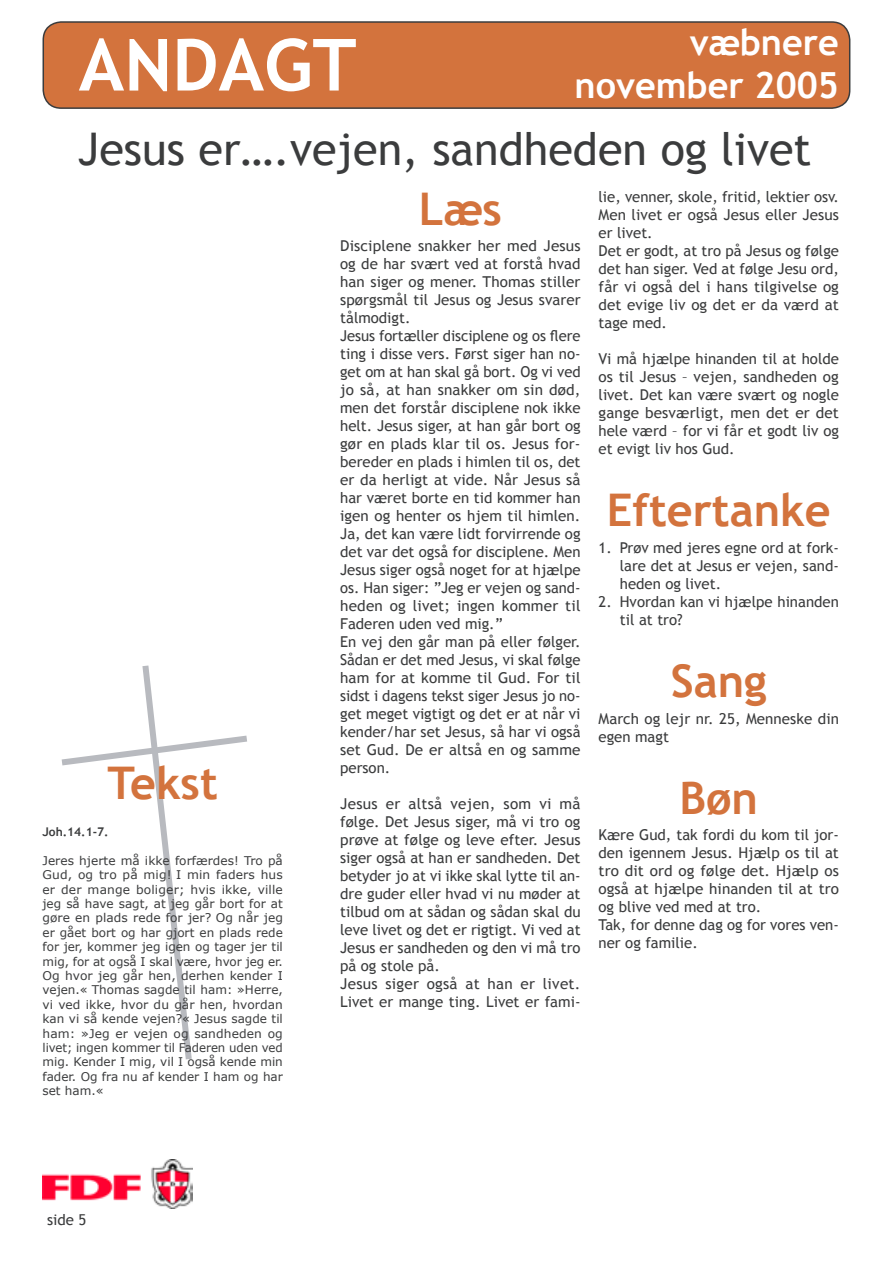
<style>
.page{position:relative;width:893px;height:1263px;background:#fff}
.page>*{position:absolute;margin:0;border:0;box-sizing:border-box;transform-origin:0 0}
.t1{font:700 72px "Trebuchet MS";color:#fff}
.Overskrift1{font:45px "Trebuchet MS";color:#3b3c3d}
.Afsnit{font:700 45px "Trebuchet MS";color:#d3733d}
.t2{font:700 36px "Trebuchet MS";color:#fff}
.Brød{font:15px/18px "Trebuchet MS";color:#3b3c3d;text-align:justify}
.Brød_-_Bibel{font:12px/14.4px "Verdana";color:#3b3c3d;text-align:justify}
.Brød_-_Bibel-2{font:700 12px "Trebuchet MS";color:#3b3c3d}
</style>
<div class="page">
<div style="left:42px;top:21px;width:809px;height:87px;background:#d3733d"></div>
<img style="left:43px;top:1159px;width:150px;height:50px">
<svg style="left:61px;top:665px;width:186px;height:395px"></svg>
<p class="t2" style="left:690px;top:20px;width:151px">væbnere</p>
<p class="t2" style="left:574px;top:63px;width:266px">november 2005</p>
<p class="Overskrift1" style="left:78px;top:122px;width:735px">Jesus er….vejen, sandheden og livet</p>
<h1 class="t1" style="left:79px;top:20px;width:279px">ANDAGT</h1>
<p class="Afsnit" style="left:108px;top:754px;width:112px">Tekst</p>
<p class="Brød_-_Bibel-2" style="left:43px;top:824px;width:68px">Joh.14.1-7.</p>
<p class="Brød_-_Bibel" style="left:43px;top:853px;width:242px">Jeres hjerte må ikke forfærdes! Tro på Gud, og tro på mig! I min faders hus er der mange boliger; hvis ikke, ville jeg så have sagt, at jeg går bort for at gøre en plads rede for jer? Og når jeg er gået bort og har gjort en plads rede for jer, kommer jeg igen og tager jer til mig, for at også I skal være, hvor jeg er.<br>Og hvor jeg går hen, derhen kender I vejen.« Thomas sagde til ham: »Herre, vi ved ikke, hvor du går hen, hvordan kan vi så kende vejen?« Jesus sagde til ham: »Jeg er vejen og sandheden og livet; ingen kommer til Faderen uden ved mig. Kender I mig, vil I også kende min fader. Og fra nu af kender I ham og har set ham.«</p>
<p class="Brød" style="left:47px;top:1211px;width:41px">side 5</p>
<p class="Afsnit" style="left:419px;top:180px;width:85px">Læs</p>
<p class="Brød" style="left:340px;top:237px;width:242px">Disciplene snakker her med Jesus og de har svært ved at forstå hvad han siger og mener. Thomas stiller spørgsmål til Jesus og Jesus svarer tålmodigt.</p>
<p class="Brød" style="left:340px;top:327px;width:242px">Jesus fortæller disciplene og os flere ting i disse vers. Først siger han no&shy;get om at han skal gå bort. Og vi ved jo så, at han snakker om sin død, men det forstår disciplene nok ikke helt. Jesus siger, at han går bort og gør en plads klar til os. Jesus for&shy;bereder en plads i himlen til os, det er da herligt at vide. Når Jesus så har været borte en tid kommer han igen og henter os hjem til himlen.<br>Ja, det kan være lidt forvirrende og det var det også for disciplene. Men Jesus siger også noget for at hjælpe os. Han siger: ”Jeg er vejen og sand&shy;heden og livet; ingen kommer til Faderen uden ved mig.”</p>
<p class="Brød" style="left:340px;top:633px;width:242px">En vej den går man på eller følger.<br>Sådan er det med Jesus, vi skal følge ham for at komme til Gud. For til sidst i dagens tekst siger Jesus jo no&shy;get meget vigtigt og det er at når vi kender/har set Jesus, så har vi også set Gud. De er altså en og samme person.</p>
<p class="Brød" style="left:340px;top:795px;width:242px">Jesus er altså vejen, som vi må følge. Det Jesus siger, må vi tro og prøve at følge og leve efter. Jesus siger også at han er sandheden. Det betyder jo at vi ikke skal lytte til an&shy;dre guder eller hvad vi nu møder at tilbud om at sådan og sådan skal du leve livet og det er rigtigt. Vi ved at Jesus er sandheden og den vi må tro på og stole på.</p>
<p class="Brød" style="left:340px;top:975px;width:242px">Jesus siger også at han er livet.<br>Livet er mange ting. Livet er fami-</p>
<p class="Brød" style="left:599px;top:188px;width:242px">lie, venner, skole, fritid, lektier osv.<br>Men livet er også Jesus eller Jesus er livet.</p>
<p class="Brød" style="left:599px;top:242px;width:242px">Det er godt, at tro på Jesus og følge det han siger. Ved at følge Jesu ord, får vi også del i hans tilgivelse og det evige liv og det er da værd at tage med.</p>
<p class="Brød" style="left:599px;top:350px;width:242px">Vi må hjælpe hinanden til at holde os til Jesus – vejen, sandheden og livet. Det kan være svært og nogle gange besværligt, men det er det hele værd – for vi får et godt liv og et evigt liv hos Gud.</p>
<p class="Afsnit" style="left:607px;top:482px;width:226px">Eftertanke</p>
<p class="Brød" style="left:620px;top:539px;width:221px;text-indent:-21px">1. Prøv med jeres egne ord at fork&shy;lare det at Jesus er vejen, sand&shy;heden og livet.</p>
<p class="Brød" style="left:620px;top:593px;width:221px;text-indent:-21px">2. Hvordan kan vi hjælpe hinanden til at tro?</p>
<p class="Afsnit" style="left:671px;top:653px;width:98px">Sang</p>
<p class="Brød" style="left:599px;top:709px;width:242px">March og lejr nr. 25, Menneske din egen magt</p>
<p class="Afsnit" style="left:679px;top:769px;width:80px">Bøn</p>
<p class="Brød" style="left:599px;top:826px;width:242px">Kære Gud, tak fordi du kom til jor&shy;den igennem Jesus. Hjælp os til at tro dit ord og følge det. Hjælp os også at hjælpe hinanden til at tro og blive ved med at tro.</p>
<p class="Brød" style="left:599px;top:916px;width:242px">Tak, for denne dag og for vores ven&shy;ner og familie.</p>
</div>
